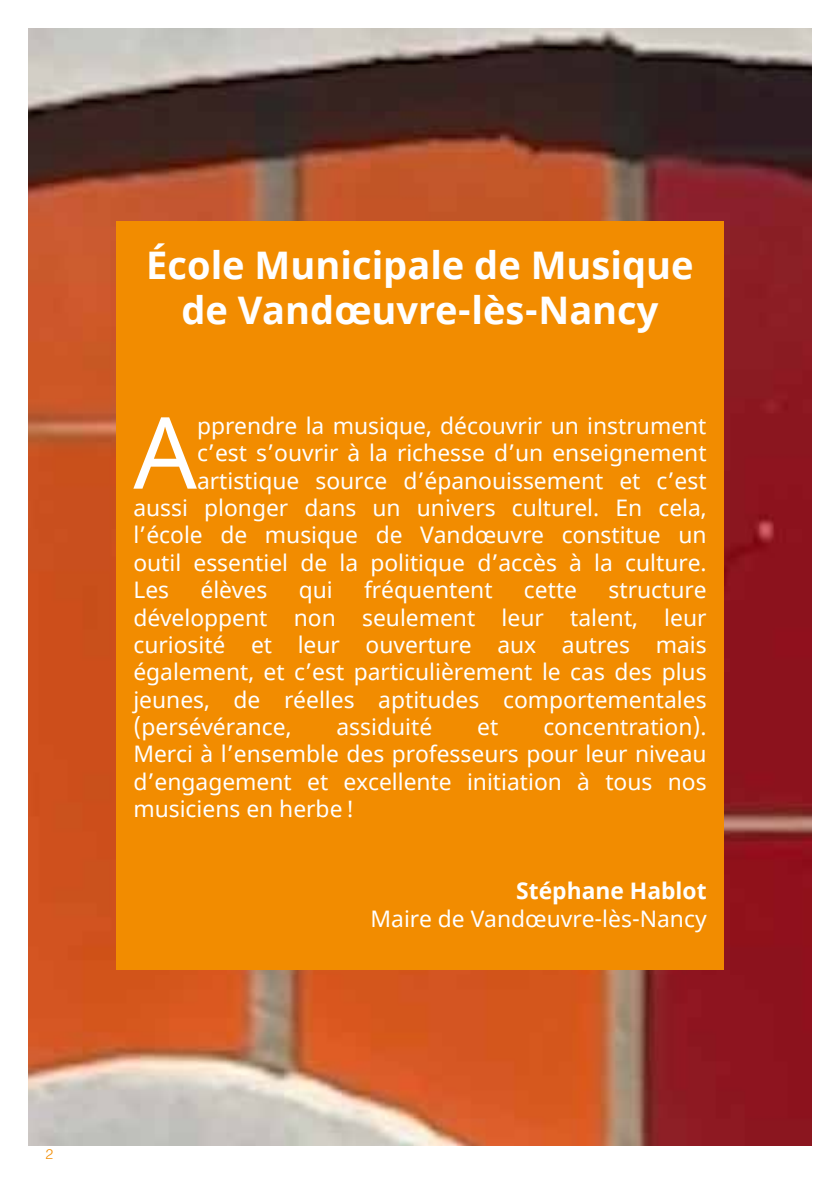
<style>
.page{position:relative;width:840px;height:1191px;background:#fff}
.page>*{position:absolute;margin:0;border:0;box-sizing:border-box;transform-origin:0 0}
.t1{font:99.4px "Noto Sans";color:#fff}
.t2{font:700 38px/45.6px "Noto Sans";color:#fff;text-align:center}
.t3{font:22.8px/27.4px "Noto Sans";color:#fff;text-align:justify}
.t4{font:700 22.8px "Noto Sans";color:#fff}
.t5{font:300 14px "Helvetica LT Std";color:#f28c00}
</style>
<div class="page">
<img style="left:28px;top:28px;width:783px;height:1117px">
<div style="left:116px;top:221px;width:607px;height:748px;background:#f28c00"></div>
<h2 class="t2" style="left:146px;top:243px;width:548px">École Municipale de Musique de Vandœuvre-lès-Nancy</h2>
<h1 class="t1" style="left:133px;top:384px;width:65px">A</h1>
<p class="t3" style="left:197px;top:413px;width:510px">pprendre la musique, découvrir un instrument</p>
<p class="t3" style="left:197px;top:440px;width:511px">c’est s’ouvrir à la richesse d’un enseignement</p>
<p class="t3" style="left:197px;top:467px;width:511px">artistique source d’épanouissement et c’est</p>
<p class="t3" style="left:133px;top:495px;width:574px">aussi plonger dans un univers culturel. En cela,</p>
<p class="t3" style="left:133px;top:522px;width:574px">l’école de musique de Vandœuvre constitue un</p>
<p class="t3" style="left:133px;top:549px;width:574px">outil essentiel de la politique d’accès à la culture.</p>
<p class="t3" style="left:133px;top:577px;width:37px">Les</p>
<p class="t3" style="left:200px;top:577px;width:68px">élèves</p>
<p class="t3" style="left:298px;top:577px;width:35px">qui</p>
<p class="t3" style="left:364px;top:577px;width:130px">fréquentent</p>
<p class="t3" style="left:523px;top:577px;width:55px">cette</p>
<p class="t3" style="left:133px;top:577px;width:574px;text-indent:475px">structure développent non seulement leur talent, leur curiosité et leur ouverture aux autres mais également, et c’est particulièrement le cas des plus jeunes, de réelles aptitudes comportementales (persévérance,</p>
<p class="t3" style="left:133px;top:714px;width:574px;text-indent:410px">concentration).<br>Merci à l’ensemble des professeurs pour leur niveau d’engagement et excellente initiation à tous nos musiciens en herbe!</p>
<p class="t3" style="left:336px;top:714px;width:97px">assiduité</p>
<p class="t3" style="left:477px;top:714px;width:23px">et</p>
<p class="t4" style="left:516px;top:875px;width:192px">Stéphane Hablot</p>
<p class="t3" style="left:370px;top:905px;width:337px">Maire de Vandœuvre-lès-Nancy</p>
<p class="t5" style="left:45px;top:1144px;width:9px">2</p>
</div>
